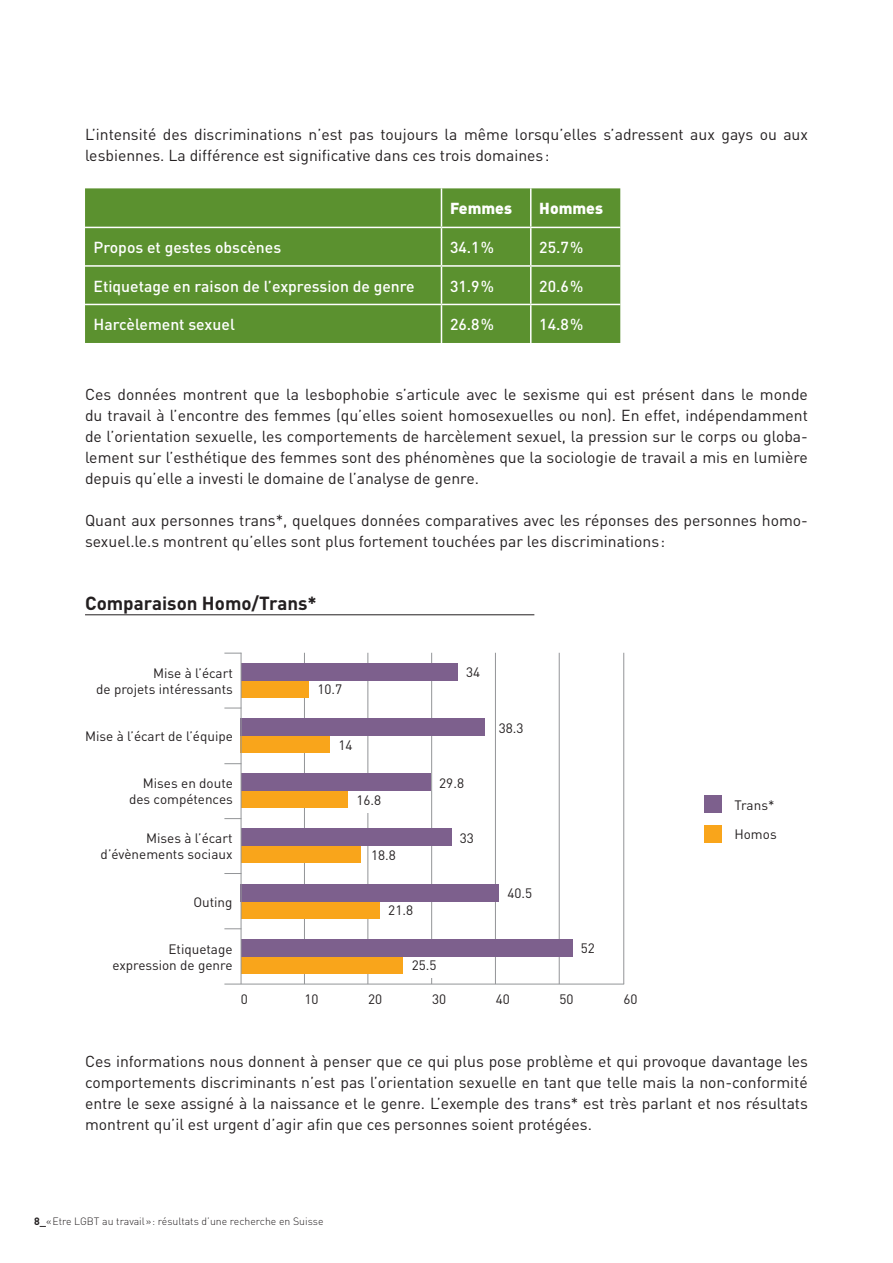
<style>
.page{position:relative;width:893px;height:1263px;background:#fff}
.page>*{position:absolute;margin:0;border:0;box-sizing:border-box;transform-origin:0 0}
.Titre_graphiques{font:700 18.75px "DIN";color:#231f20}
.textes{font:15.75px/21px "DIN";color:#231f20}
.textes-2{font:500 15.75px "DIN";color:#fff}
.textes-3{font:900 15.75px "DIN";color:#fff}
.t1{font:13.5px/15.8px "DIN";color:#231f20;text-align:right}
.t2{font:300 10.5px "DIN";color:#231f20}
.s1{font-weight:700}
</style>
<div class="page">
<div style="left:85px;top:188px;width:535px;height:155px;background:#5b912f"></div>
<hr style="left:441px;top:188px;width:1px;height:39px;background:#fff">
<hr style="left:530px;top:188px;width:1px;height:39px;background:#fff">
<hr style="left:85px;top:227px;width:356px;height:1px;background:#fff">
<hr style="left:441px;top:227px;width:90px;height:1px;background:#fff">
<hr style="left:441px;top:228px;width:1px;height:37px;background:#fff">
<hr style="left:531px;top:227px;width:89px;height:1px;background:#fff">
<hr style="left:530px;top:228px;width:1px;height:37px;background:#fff">
<hr style="left:85px;top:265px;width:356px;height:2px;background:#fff">
<hr style="left:441px;top:265px;width:90px;height:2px;background:#fff">
<hr style="left:441px;top:267px;width:1px;height:37px;background:#fff">
<hr style="left:531px;top:265px;width:89px;height:2px;background:#fff">
<hr style="left:530px;top:267px;width:1px;height:37px;background:#fff">
<hr style="left:85px;top:304px;width:356px;height:1px;background:#fff">
<hr style="left:441px;top:304px;width:90px;height:1px;background:#fff">
<hr style="left:441px;top:305px;width:1px;height:38px;background:#fff">
<hr style="left:531px;top:304px;width:89px;height:1px;background:#fff">
<hr style="left:530px;top:305px;width:1px;height:38px;background:#fff">
<hr style="left:85px;top:614px;width:449px;height:1px;background:#231f20">
<div style="left:705px;top:795px;width:17px;height:18px;background:#7d608d"></div>
<div style="left:705px;top:825px;width:17px;height:17px;background:#f9a51b"></div>
<hr style="left:304px;top:653px;width:1px;height:331px;background:#939598">
<hr style="left:431px;top:653px;width:1px;height:331px;background:#939598">
<hr style="left:495px;top:653px;width:1px;height:331px;background:#939598">
<hr style="left:559px;top:653px;width:1px;height:331px;background:#939598">
<hr style="left:623px;top:653px;width:1px;height:331px;background:#939598">
<hr style="left:367px;top:653px;width:1px;height:331px;background:#939598">
<div style="left:241px;top:956px;width:162px;height:17px;background:#f9a51b"></div>
<div style="left:241px;top:901px;width:139px;height:17px;background:#f9a51b"></div>
<div style="left:241px;top:846px;width:120px;height:17px;background:#f9a51b"></div>
<div style="left:241px;top:791px;width:107px;height:17px;background:#f9a51b"></div>
<div style="left:241px;top:736px;width:89px;height:17px;background:#f9a51b"></div>
<div style="left:241px;top:680px;width:68px;height:17px;background:#f9a51b"></div>
<svg style="left:224px;top:928px;width:17px;height:1px"></svg>
<svg style="left:224px;top:873px;width:17px;height:1px"></svg>
<svg style="left:224px;top:818px;width:17px;height:1px"></svg>
<svg style="left:224px;top:763px;width:17px;height:1px"></svg>
<svg style="left:224px;top:708px;width:17px;height:1px"></svg>
<svg style="left:224px;top:653px;width:17px;height:1px"></svg>
<hr style="left:224px;top:984px;width:400px;height:1px;background:#939598">
<div style="left:241px;top:884px;width:258px;height:17px;background:#7d608d"></div>
<div style="left:241px;top:829px;width:210px;height:17px;background:#7d608d"></div>
<div style="left:241px;top:719px;width:244px;height:17px;background:#7d608d"></div>
<div style="left:241px;top:663px;width:217px;height:17px;background:#7d608d"></div>
<div style="left:360px;top:795px;width:18px;height:18px;background:#fff"></div>
<div style="left:348px;top:791px;width:33px;height:17px;background:#fff"></div>
<div style="left:427px;top:960px;width:19px;height:18px;background:#fff"></div>
<div style="left:403px;top:956px;width:34px;height:17px;background:#fff"></div>
<div style="left:241px;top:774px;width:190px;height:17px;background:#7d608d"></div>
<div style="left:241px;top:939px;width:331px;height:17px;background:#7d608d"></div>
<hr style="left:241px;top:653px;width:1px;height:331px;background:#939598">
<p class="textes" style="left:85px;top:124px;width:724px">L’intensité des discriminations n’est pas toujours la même lorsqu’elles s’adressent aux gays ou aux lesbiennes. La différence est significative dans ces trois domaines :</p>
<p class="textes-3" style="left:450px;top:198px;width:64px">Femmes</p>
<p class="textes-3" style="left:539px;top:198px;width:65px">Hommes</p>
<p class="textes-2" style="left:94px;top:237px;width:189px">Propos et gestes obscènes</p>
<p class="textes-2" style="left:450px;top:237px;width:46px">34.1 %</p>
<p class="textes-2" style="left:539px;top:237px;width:46px">25.7 %</p>
<p class="textes-2" style="left:94px;top:276px;width:323px">Etiquetage en raison de l’expression de genre</p>
<p class="textes-2" style="left:450px;top:276px;width:46px">31.9 %</p>
<p class="textes-2" style="left:539px;top:276px;width:46px">20.6 %</p>
<p class="textes-2" style="left:94px;top:314px;width:143px">Harcèlement sexuel</p>
<p class="textes-2" style="left:450px;top:314px;width:46px">26.8 %</p>
<p class="textes-2" style="left:539px;top:314px;width:46px">14.8 %</p>
<p class="textes" style="left:85px;top:383px;width:724px;text-align:justify">Ces données montrent que la lesbophobie s’articule avec le sexisme qui est présent dans le monde du travail à l’encontre des femmes (qu’elles soient homosexuelles ou non). En effet, indépendamment de l’orientation sexuelle, les comportements de harcèlement sexuel, la pression sur le corps ou globa&shy;lement sur l’esthétique des femmes sont des phénomènes que la sociologie de travail a mis en lumière depuis qu’elle a investi le domaine de l’analyse de genre.</p>
<p class="textes" style="left:85px;top:509px;width:724px">Quant aux personnes trans*, quelques données comparatives avec les réponses des personnes homo&shy;sexuel.le.s montrent qu’elles sont plus fortement touchées par les discriminations :</p>
<p class="Titre_graphiques" style="left:85px;top:591px;width:233px">Comparaison Homo/Trans*</p>
<p class="t1" style="left:96px;top:665px;width:138px">Mise à l’écart<br>de projets intéressants</p>
<p class="t1" style="left:85px;top:728px;width:149px">Mise à l’écart de l’équipe</p>
<p class="t1" style="left:129px;top:775px;width:105px">Mises en doute des compétences</p>
<p class="t1" style="left:101px;top:830px;width:133px">Mises à l’écart d’évènements sociaux</p>
<p class="t1" style="left:193px;top:894px;width:41px">Outing</p>
<p class="t1" style="left:112px;top:941px;width:122px">Etiquetage expression de genre</p>
<p class="t1" style="left:317px;top:681px;width:26px">10.7</p>
<p class="t1" style="left:338px;top:737px;width:16px">14</p>
<p class="t1" style="left:356px;top:792px;width:26px">16.8</p>
<p class="t1" style="left:371px;top:847px;width:26px">18.8</p>
<p class="t1" style="left:388px;top:902px;width:26px">21.8</p>
<p class="t1" style="left:466px;top:664px;width:16px">34</p>
<p class="t1" style="left:439px;top:775px;width:26px">29.8</p>
<p class="t1" style="left:460px;top:830px;width:16px">33</p>
<p class="t1" style="left:412px;top:957px;width:26px">25.5</p>
<p class="t1" style="left:499px;top:720px;width:26px">38.3</p>
<p class="t1" style="left:507px;top:885px;width:26px">40.5</p>
<p class="t1" style="left:581px;top:940px;width:16px">52</p>
<p class="t1" style="left:241px;top:990px;width:9px">0</p>
<p class="t1" style="left:304px;top:990px;width:16px">10</p>
<p class="t1" style="left:368px;top:990px;width:16px">20</p>
<p class="t1" style="left:432px;top:990px;width:16px">30</p>
<p class="t1" style="left:496px;top:990px;width:16px">40</p>
<p class="t1" style="left:560px;top:990px;width:16px">50</p>
<p class="t1" style="left:623px;top:990px;width:16px">60</p>
<p class="t1" style="left:734px;top:797px;width:42px">Trans*</p>
<p class="t1" style="left:734px;top:826px;width:44px">Homos</p>
<p class="textes" style="left:85px;top:1050px;width:724px;text-align:justify">Ces informations nous donnent à penser que ce qui plus pose problème et qui provoque davantage les comportements discriminants n’est pas l’orientation sexuelle en tant que telle mais la non-conformité entre le sexe assigné à la naissance et le genre. L’exemple des trans* est très parlant et nos résultats montrent qu’il est urgent d’agir afin que ces personnes soient protégées.</p>
<p class="t2" style="left:34px;top:1215px;width:291px"><span class="s1">8_</span>« Etre LGBT au travail » : résultats d’une recherche en Suisse</p>
</div>
